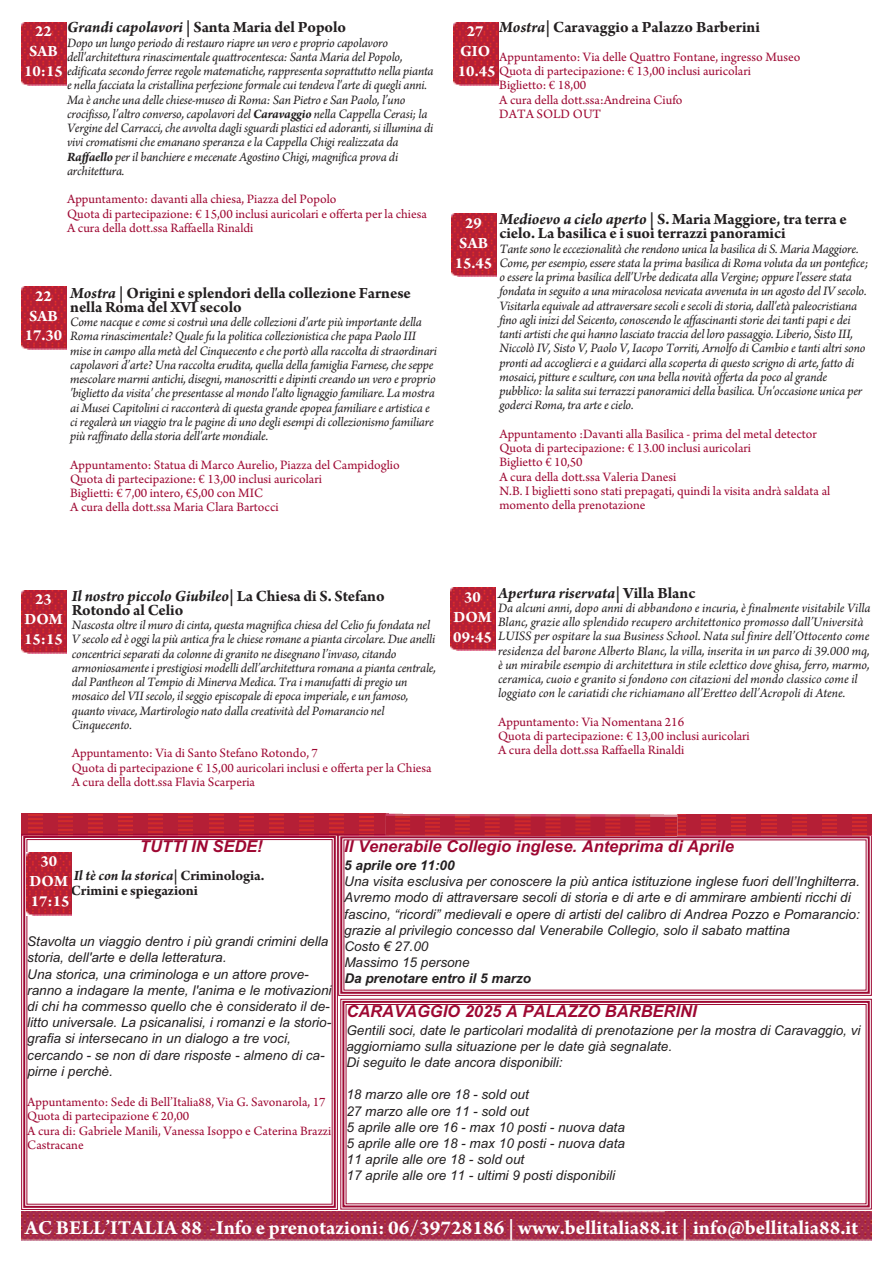
<style>
.page{position:relative;width:893px;height:1263px;background:#fff}
.page>*{position:absolute;margin:0;border:0;box-sizing:border-box;transform-origin:0 0}
.t1{font:700 21px "Arno Pro";color:#fff}
.t2{font:700 16.5px/14.2px "Arno Pro";letter-spacing:-.005em;color:#231f20}
.t3{font:italic 700 16.5px "Arial";color:#9e0832}
.t4{font:700 16.5px/19.8px "Arno Pro";color:#fff;text-align:center}
.t5{font:italic 700 16.5px "Arno Pro";color:#231f20}
.t6{font:700 15px/14.2px "Arno Pro";letter-spacing:-.005em;color:#231f20}
.t7{font:italic 13.5px/14.2px "Arno Pro";letter-spacing:-.015em;color:#231f20}
.t8{font:13.5px/14.2px "Arno Pro";color:#9e0832}
.t9{font:italic 13.5px/16.2px "Arial";color:#231f20}
.t10{font:italic 700 13.5px "Arial";color:#231f20}
.s1{font-style:italic}
.s2{font-weight:700}
.s3{font-style:normal}
</style>
<div class="page">
<img style="left:21px;top:814px;width:365px;height:20px">
<img style="left:21px;top:590px;width:45px;height:63px">
<img style="left:450px;top:588px;width:45px;height:63px">
<img style="left:451px;top:214px;width:45px;height:63px">
<div style="left:338px;top:834px;width:534px;height:162px;border:1px solid #9e0832"></div>
<div style="left:340px;top:836px;width:530px;height:158px;border:2px solid #9e0832"></div>
<img style="left:21px;top:1211px;width:851px;height:30px">
<img style="left:21px;top:287px;width:45px;height:63px">
<img style="left:453px;top:22px;width:45px;height:63px">
<img style="left:677px;top:814px;width:195px;height:22px">
<img style="left:386px;top:814px;width:291px;height:22px">
<img style="left:21px;top:22px;width:45px;height:63px">
<div style="left:21px;top:834px;width:317px;height:376px;border:1px solid #9e0832"></div>
<div style="left:23px;top:836px;width:313px;height:372px;border:2px solid #9e0832"></div>
<div style="left:342px;top:1001px;width:528px;height:206px;border:2px solid #9e0832"></div>
<div style="left:346px;top:1004px;width:520px;height:200px;border:1px solid #9e0832"></div>
<img style="left:27px;top:852px;width:45px;height:63px">
<p class="t2" style="left:67px;top:22px;width:280px"><span class="s1">Grandi capolavori |</span> Santa Maria del Popolo</p>
<p class="t7" style="left:67px;top:37px;width:368px">Dopo un lungo periodo di restauro riapre un vero e proprio capolavoro dell'architettura rinascimentale quattrocentesca: Santa Maria del Popolo, edificata secondo ferree regole matematiche, rappresenta soprattutto nella pianta e nella facciata la cristallina perfezioneformale cui tendeva l'arte di quegli anni.<br>Ma è anche una delle chiese-museo di Roma: San Pietro e San Paolo, l’uno crocifisso, l’altro converso, capolavori del <span class="s2">Caravaggio</span> nella Cappella Cerasi; la Vergine del Carracci, che avvolta dagli sguardi plastici ed adoranti, si illumina di vivi cromatismi che emanano speranza e la Cappella Chigi realizzata da <span class="s2">Raffaello</span> per il banchiere e mecenate Agostino Chigi, magnifica prova di architettura.</p>
<p class="t8" style="left:67px;top:193px;width:361px">Appuntamento: davanti alla chiesa, Piazza del Popolo<br>Quota di partecipazione: € 15,00 inclusi auricolari e offerta per la chiesa<br>A cura della dott.ssa Raffaella Rinaldi</p>
<p class="t4" style="left:24px;top:23px;width:40px">22<br>SAB<br>10:15</p>
<p class="t4" style="left:25px;top:287px;width:39px">22<br>SAB<br>17.30</p>
<p class="t2" style="left:70px;top:287px;width:342px"><span class="s1">Mostra |</span> Origini e splendori della collezione Farnese nella Roma del XVI secolo</p>
<p class="t7" style="left:70px;top:316px;width:368px">Come nacque e come si costruì una delle collezioni d'arte più importante della Roma rinascimentale? Qualefu la politica collezionistica che papa Paolo III mise in campo alla metà del Cinquecento e che portò alla raccolta di straordinari capolavori d’arte? Una raccolta erudita, quella della famiglia Farnese, che seppe mescolare marmi antichi, disegni, manoscritti e dipinti creando un vero e proprio 'biglietto da visita' che presentasse al mondo l'alto lignaggio familiare. La mostra ai Musei Capitolini ci racconterà di questa grande epopea familiare e artistica e ci regalerà un viaggio tra le pagine di uno degli esempi di collezionismo familiare più raffinato della storia dell'arte mondiale.</p>
<p class="t8" style="left:70px;top:459px;width:331px">Appuntamento: Statua di Marco Aurelio, Piazza del Campidoglio Quota di partecipazione: € 13,00 inclusi auricolari<br>Biglietti: € 7,00 intero, €5,00 con MIC<br>A cura della dott.ssa Maria Clara Bartocci</p>
<p class="t2" style="left:499px;top:22px;width:262px"><span class="s1">Mostra|</span> Caravaggio a Palazzo Barberini</p>
<p class="t8" style="left:499px;top:51px;width:303px">Appuntamento: Via delle Quattro Fontane, ingresso Museo Quota di partecipazione: € 13,00 inclusi auricolari Biglietto: € 18,00<br>A cura della dott.ssa:Andreina Ciufo<br>DATA SOLD OUT</p>
<p class="t4" style="left:458px;top:23px;width:39px">27<br>GIO<br>10.45</p>
<p class="t2" style="left:499px;top:214px;width:349px"><span class="s1">Medioevo a cielo aperto</span> | S. Maria Maggiore, tra terra e cielo. La basilica e i suoi terrazzi panoramici</p>
<p class="t7" style="left:499px;top:243px;width:370px">Tante sono le eccezionalità che rendono unica la basilica di S. Maria Maggiore.<br>Come, per esempio, essere stata la prima basilica di Roma voluta da un pontefice; o essere la prima basilica dell'Urbe dedicata alla Vergine; oppure l'essere stata fondata in seguito a una miracolosa nevicata avvenuta in un agosto del IV secolo.<br>Visitarla equivale ad attraversare secoli e secoli di storia, dall'età paleocristiana fino agli inizi del Seicento, conoscendo le affascinanti storie dei tanti papi e dei tanti artisti che qui hanno lasciato traccia del loro passaggio. Liberio, Sisto III, Niccolò IV, Sisto V, Paolo V, Iacopo Torriti, Arnolfo di Cambio e tanti altri sono pronti ad accoglierci e a guidarci alla scoperta di questo scrigno di arte, fatto di mosaici, pitture e sculture, con una bella novità offerta da poco al grande pubblico: la salita sui terrazzi panoramici della basilica. Un'occasione unica per goderci Roma, tra arte e cielo.</p>
<p class="t8" style="left:499px;top:428px;width:332px">Appuntamento :Davanti alla Basilica - prima del metal detector Quota di partecipazione: € 13.00 inclusi auricolari<br>Biglietto € 10,50<br>A cura della dott.ssa Valeria Danesi<br>N.B. I biglietti sono stati prepagati, quindi la visita andrà saldata al momento della prenotazione</p>
<p class="t4" style="left:455px;top:215px;width:39px">29<br>SAB<br>15.45</p>
<p class="t4" style="left:24px;top:591px;width:40px">23<br>DOM<br>15:15</p>
<p class="t2" style="left:72px;top:590px;width:314px"><span class="s1">Il nostro piccolo Giubileo</span>| La Chiesa di S. Stefano<br>Rotondo al Celio</p>
<p class="t7" style="left:72px;top:619px;width:366px">Nascosta oltre il muro di cinta, questa magnifica chiesa del Celio fu fondata nel V secolo ed è oggi la più antica fra le chiese romane a pianta circolare. Due anelli concentrici separati da colonne di granito ne disegnano l’invaso, citando armoniosamente i prestigiosi modelli dell’architettura romana a pianta centrale, dal Pantheon al Tempio di Minerva Medica. Tra i manufatti di pregio un mosaico del VII secolo, il seggio episcopale di epoca imperiale, e un famoso, quanto vivace, Martirologio nato dalla creatività del Pomarancio nel Cinquecento.</p>
<p class="t8" style="left:72px;top:747px;width:361px">Appuntamento: Via di Santo Stefano Rotondo, 7<br>Quota di partecipazione € 15,00 auricolari inclusi e offerta per la Chiesa<br>A cura della dott.ssa Flavia Scarperia</p>
<p class="t5" style="left:498px;top:587px;width:199px">Apertura riservata<span class="s3">| Villa Blanc</span></p>
<p class="t7" style="left:498px;top:602px;width:374px">Da alcuni anni, dopo anni di abbandono e incuria, è finalmente visitabile Villa Blanc, grazie allo splendido recupero architettonico promosso dall’Università LUISS per ospitare la sua Business School. Nata sul finire dell’Ottocento come residenza del barone Alberto Blanc, la villa, inserita in un parco di 39.000 mq, è un mirabile esempio di architettura in stile eclettico dove ghisa, ferro, marmo, ceramica, cuoio e granito si fondono con citazioni del mondo classico come il loggiato con le cariatidi che richiamano all’Eretteo dell’Acropoli di Atene.</p>
<p class="t8" style="left:498px;top:716px;width:253px">Appuntamento: Via Nomentana 216<br>Quota di partecipazione: € 13,00 inclusi auricolari<br>A cura della dott.ssa Raffaella Rinaldi</p>
<p class="t4" style="left:453px;top:589px;width:40px">30<br>DOM<br>09:45</p>
<p class="t3" style="left:140px;top:837px;width:124px">TUTTI IN SEDE!</p>
<p class="t6" style="left:71px;top:870px;width:195px"><span class="s1">Il tè con la storica</span>| Criminologia.<br>Crimini e spiegazioni</p>
<p class="t9" style="left:27px;top:933px;width:306px">Stavolta un viaggio dentro i più grandi crimini della storia, dell'arte e della letteratura.<br>Una storica, una criminologa e un attore prove&shy;ranno a indagare la mente, l'anima e le motivazioni di chi ha commesso quello che è considerato il de&shy;litto universale. La psicanalisi, i romanzi e la storio&shy;grafia si intersecano in un dialogo a tre voci, cercando - se non di dare risposte - almeno di ca&shy;pirne i perchè.</p>
<p class="t8" style="left:27px;top:1096px;width:306px">Appuntamento: Sede di Bell’Italia88, Via G. Savonarola, 17<br>Quota di partecipazione € 20,00<br>A cura di: Gabriele Manili, Vanessa Isoppo e Caterina Brazzi Castracane</p>
<p class="t4" style="left:30px;top:853px;width:41px">30<br>DOM<br>17:15</p>
<p class="t3" style="left:344px;top:837px;width:391px">Il Venerabile Collegio inglese. Anteprima di Aprile</p>
<p class="t10" style="left:344px;top:857px;width:112px">5 aprile ore 11:00</p>
<p class="t9" style="left:344px;top:873px;width:517px">Una visita esclusiva per conoscere la più antica istituzione inglese fuori dell’Inghilterra.<br>Avremo modo di attraversare secoli di storia e di arte e di ammirare ambienti ricchi di fascino, “ricordi” medievali e opere di artisti del calibro di Andrea Pozzo e Pomarancio: grazie al privilegio concesso dal Venerabile Collegio, solo il sabato mattina<br>Costo € 27.00<br>Massimo 15 persone</p>
<p class="t10" style="left:344px;top:971px;width:188px">Da prenotare entro il 5 marzo</p>
<p class="t3" style="left:346px;top:1001px;width:352px">CARAVAGGIO 2025 A PALAZZO BARBERINI</p>
<p class="t9" style="left:346px;top:1022px;width:516px">Gentili soci, date le particolari modalità di prenotazione per la mostra di Caravaggio, vi aggiorniamo sulla situazione per le date già segnalate.<br>Di seguito le date ancora disponibili:</p>
<p class="t9" style="left:346px;top:1086px;width:280px">18 marzo alle ore 18 - sold out<br>27 marzo alle ore 11 - sold out<br>5 aprile alle ore 16 - max 10 posti - nuova data 5 aprile alle ore 18 - max 10 posti - nuova data 11 aprile alle ore 18 - sold out<br>17 aprile alle ore 11 - ultimi 9 posti disponibili</p>
<h1 class="t1" style="left:25px;top:1220px;width:835px">AC BELL’ITALIA 88 -Info e prenotazioni: 06/39728186 | www.bellitalia88.it | info@bellitalia88.it</h1>
</div>
